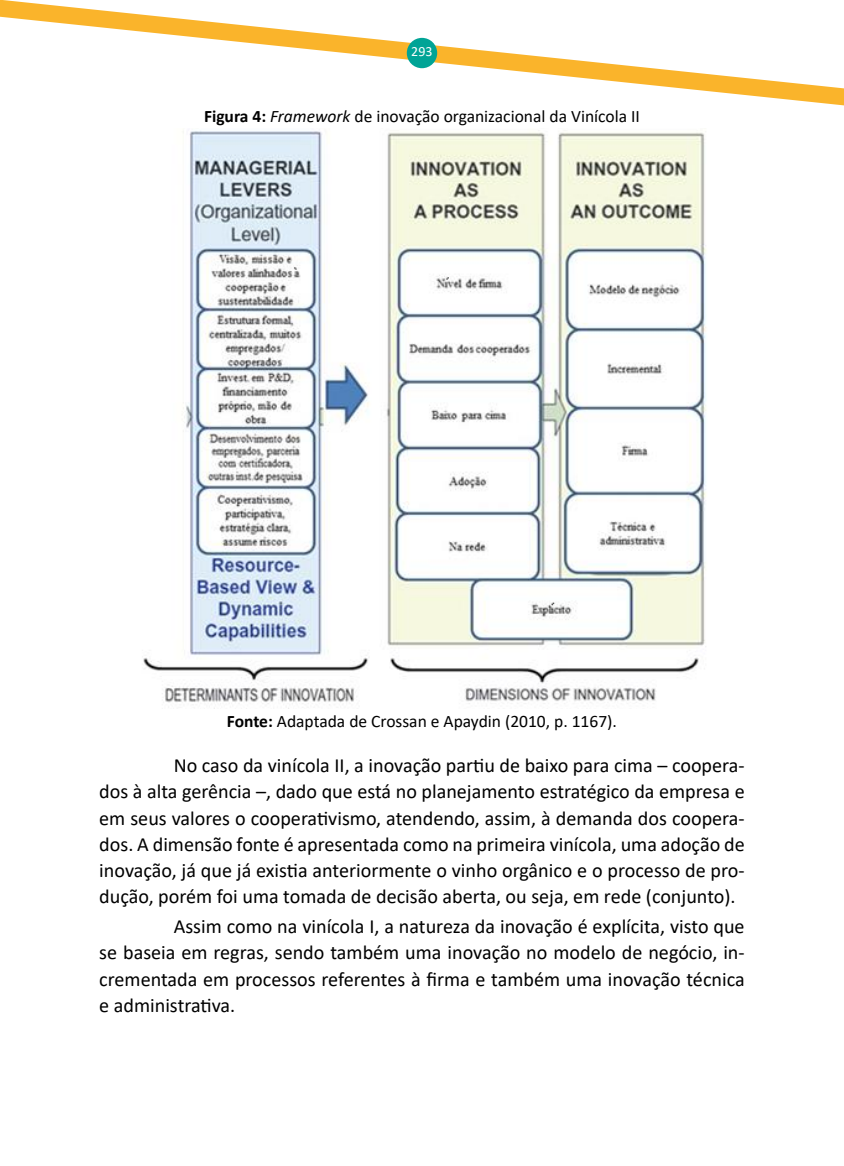
<style>
.page{position:relative;width:844px;height:1166px;background:#fff}
.page>*{position:absolute;margin:0;border:0;box-sizing:border-box;transform-origin:0 0}
.t1{font:20.12px/26.2px "Calibri";color:#000;text-align:justify}
.t2{font:17.5px "Calibri";color:#000}
.t3{font:14px "Calibri";color:#fff}
.s1{font-weight:700}
.s2{font-style:italic}
</style>
<div class="page">
<svg style="left:0;top:0;width:843px;height:105px"></svg>
<div style="left:406px;top:38px;width:31px;height:30px;background:#00a496;border-radius:50%"></div>
<img style="left:143px;top:130px;width:563px;height:575px">
<p class="t3" style="left:411px;top:42px;width:23px">293</p>
<p class="t2" style="left:204px;top:104px;width:437px"><span class="s1">Figura 4:</span> <span class="s2">Framework</span> de inovação organizacional da Vinícola II</p>
<p class="t2" style="left:227px;top:709px;width:391px"><span class="s1">Fonte:</span> Adaptada de Crossan e Apaydin (2010, p. 1167).</p>
<p class="t1" style="left:99px;top:752px;width:646px;text-indent:74px">No caso da vinícola II, a inovação partiu de baixo para cima – coopera&shy;dos à alta gerência –, dado que está no planejamento estratégico da empresa e em seus valores o cooperativismo, atendendo, assim, à demanda dos coopera&shy;dos. A dimensão fonte é apresentada como na primeira vinícola, uma adoção de inovação, já que já existia anteriormente o vinho orgânico e o processo de pro&shy;dução, porém foi uma tomada de decisão aberta, ou seja, em rede (conjunto).</p>
<p class="t1" style="left:99px;top:913px;width:646px;text-indent:74px">Assim como na vinícola I, a natureza da inovação é explícita, visto que se baseia em regras, sendo também uma inovação no modelo de negócio, in&shy;crementada em processos referentes à firma e também uma inovação técnica e administrativa.</p>
</div>
